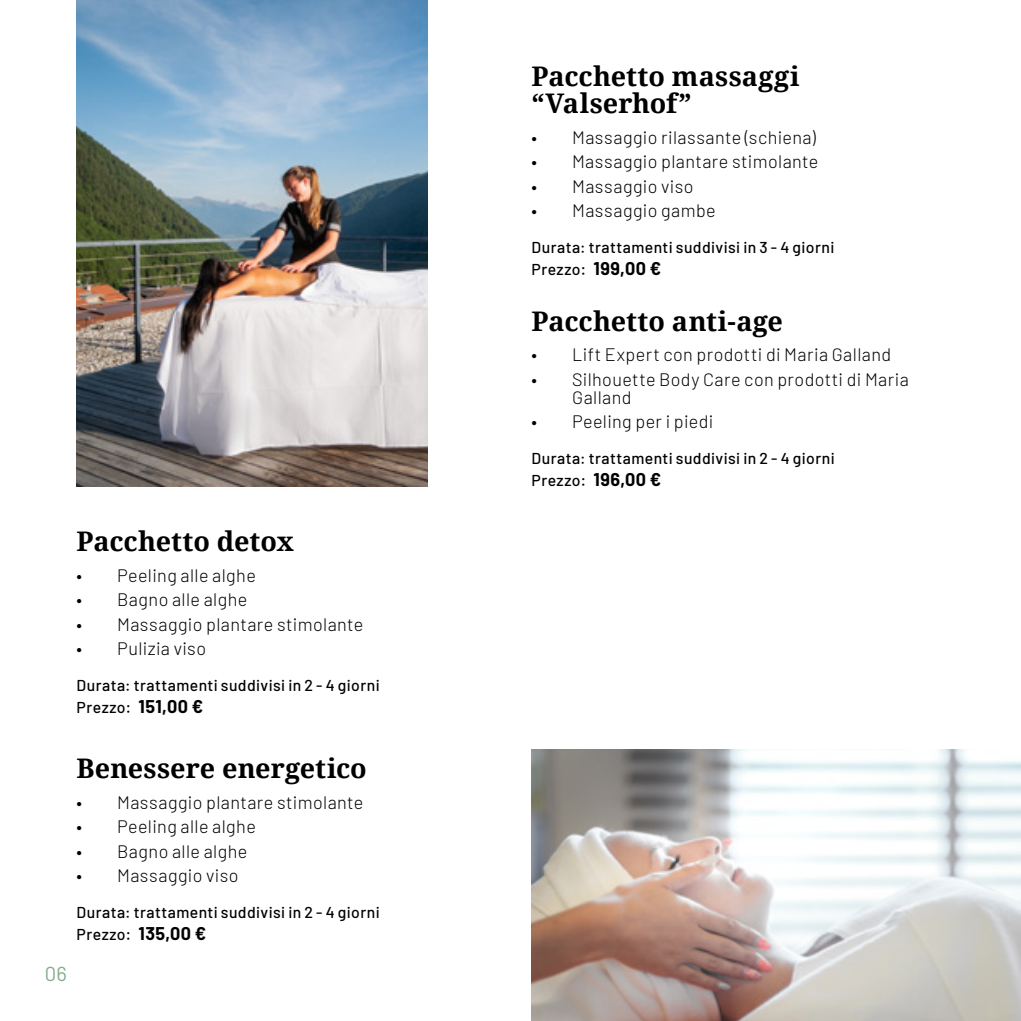
<style>
.page{position:relative;width:1021px;height:1021px;background:#fff}
.page>*{position:absolute;margin:0;border:0;box-sizing:border-box;transform-origin:0 0}
.t1{font:700 27px/27px "Noto Serif";color:#000}
.t2{font:20.25px "Barlow";color:#86ab8b}
.t3{font:300 18px/18px "Barlow";letter-spacing:.025em;color:#000}
.t4{font:700 18px "Barlow";letter-spacing:.025em;color:#000}
.t5{font:500 15.75px "Barlow";letter-spacing:.025em;color:#000}
.s1{font-weight:400}
.s2{font-weight:500;font-size:15.75px}
.s3{font-weight:500;font-size:16.88px}
</style>
<div class="page">
<img style="left:77px;top:0;width:350px;height:486px">
<img style="left:531px;top:749px;width:489px;height:271px">
<h1 class="t1" style="left:77px;top:527px;width:219px">Pacchetto detox</h1>
<p class="t3" style="left:77px;top:565px;width:181px"><span class="s1">•</span> Peeling alle alghe</p>
<p class="t3" style="left:77px;top:589px;width:172px"><span class="s1">•</span> Bagno alle alghe</p>
<p class="t3" style="left:77px;top:614px;width:288px"><span class="s1">•</span> Massaggio plantare stimolante</p>
<p class="t3" style="left:77px;top:638px;width:131px"><span class="s1">•</span> Pulizia viso</p>
<p class="t5" style="left:77px;top:673px;width:305px">Durata: trattamenti suddivisi in 2 - 4 giorni</p>
<p class="t4" style="left:77px;top:693px;width:128px"><span class="s2">Prezzo</span><span class="s3">:</span> 151,00 €</p>
<p class="t2" style="left:45px;top:958px;width:24px">06</p>
<h1 class="t1" style="left:77px;top:754px;width:292px">Benessere energetico</h1>
<p class="t3" style="left:77px;top:792px;width:288px"><span class="s1">•</span> Massaggio plantare stimolante</p>
<p class="t3" style="left:77px;top:816px;width:181px"><span class="s1">•</span> Peeling alle alghe</p>
<p class="t3" style="left:77px;top:841px;width:172px"><span class="s1">•</span> Bagno alle alghe</p>
<p class="t3" style="left:77px;top:865px;width:163px"><span class="s1">•</span> Massaggio viso</p>
<p class="t5" style="left:77px;top:900px;width:305px">Durata: trattamenti suddivisi in 2 - 4 giorni</p>
<p class="t4" style="left:77px;top:920px;width:131px"><span class="s2">Prezzo</span><span class="s3">:</span> 135,00 €</p>
<h1 class="t1" style="left:531px;top:62px;width:270px">Pacchetto massaggi “Valserhof”</h1>
<p class="t3" style="left:531px;top:127px;width:286px"><span class="s1">•</span> Massaggio rilassante (schiena)</p>
<p class="t3" style="left:531px;top:152px;width:288px"><span class="s1">•</span> Massaggio plantare stimolante</p>
<p class="t3" style="left:531px;top:176px;width:163px"><span class="s1">•</span> Massaggio viso</p>
<p class="t3" style="left:531px;top:200px;width:186px"><span class="s1">•</span> Massaggio gambe</p>
<p class="t5" style="left:531px;top:235px;width:304px">Durata: trattamenti suddivisi in 3 - 4 giorni</p>
<p class="t4" style="left:531px;top:255px;width:131px"><span class="s2">Prezzo</span><span class="s3">:</span> 199,00 €</p>
<h1 class="t1" style="left:531px;top:306px;width:253px">Pacchetto anti-age</h1>
<p class="t3" style="left:531px;top:344px;width:361px"><span class="s1">•</span> Lift Expert con prodotti di Maria Galland</p>
<p class="t3" style="left:572px;top:369px;width:338px;text-indent:-40px"><span class="s1">•</span> Silhouette Body Care con prodotti di Maria<br>Galland</p>
<p class="t3" style="left:531px;top:411px;width:183px"><span class="s1">•</span> Peeling per i piedi</p>
<p class="t5" style="left:531px;top:446px;width:305px">Durata: trattamenti suddivisi in 2 - 4 giorni</p>
<p class="t4" style="left:531px;top:466px;width:131px"><span class="s2">Prezzo</span><span class="s3">:</span> 196,00 €</p>
</div>
